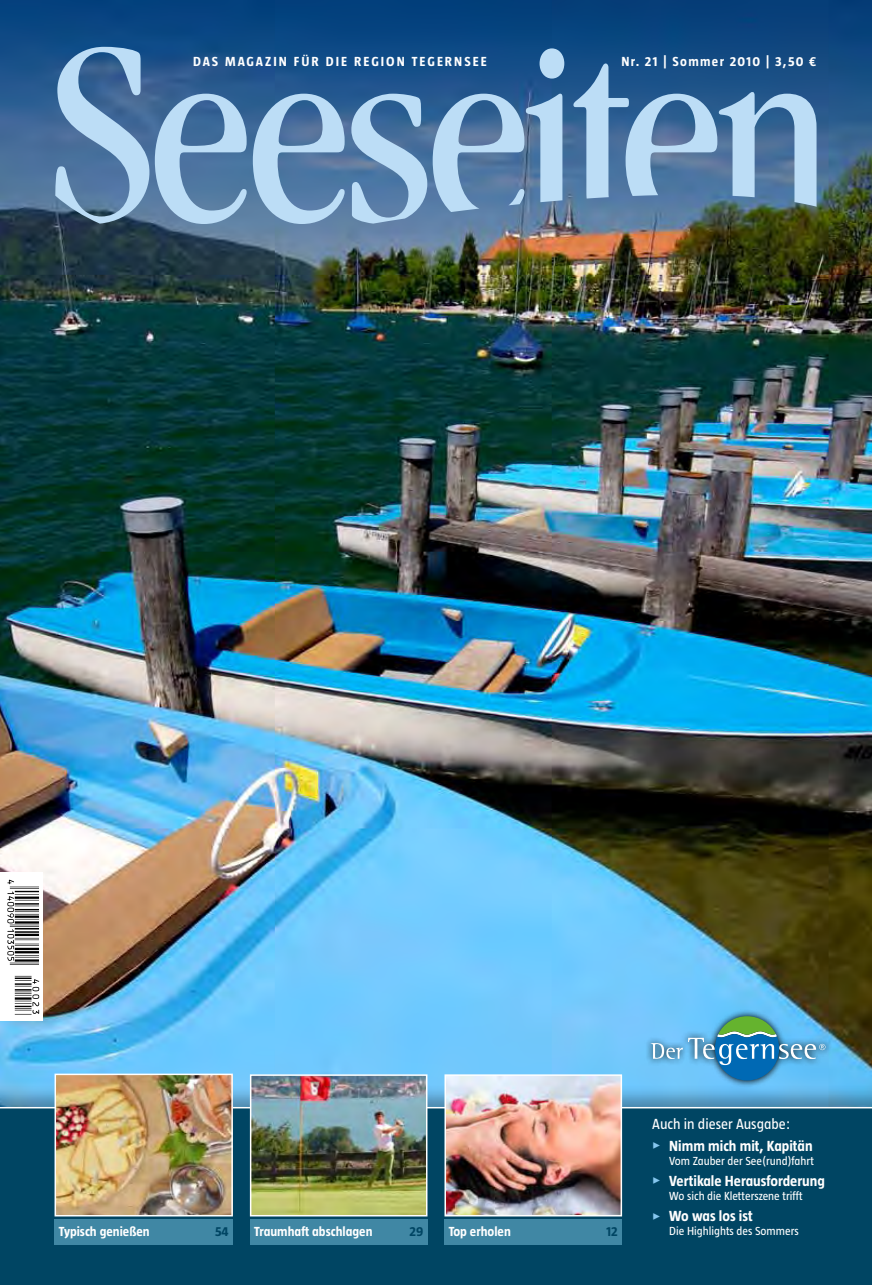
<style>
.page{position:relative;width:872px;height:1285px;background:#fff}
.page>*{position:absolute;margin:0;border:0;box-sizing:border-box;transform-origin:0 0}
.t1{font:700 15px "Taz";color:#fff}
.t2{font:15px "Taz";color:#fff}
.t3{font:700 13.5px "Taz";color:#fff}
.t4{font:700 13.5px "Taz";letter-spacing:.15em;color:#fff}
.t5{font:700 13.5px "Taz";letter-spacing:.1em;color:#fff}
.t6{font:700 13.5px "Taz";color:#004563}
.t7{font:12px "Taz";color:#fff}
.s1{color:#85c6ee}
</style>
<div class="page">
<img style="left:0;top:0;width:872px;height:1083px">
<svg style="left:155px;top:94px;width:92px;height:130px;background:#789ec2"></svg>
<svg style="left:253px;top:94px;width:92px;height:130px;background:#7a9ec2"></svg>
<div style="left:539px;top:48px;width:25px;height:31px;background:#bcddf6;border-radius:50%"></div>
<svg style="left:351px;top:94px;width:76px;height:129px;background:#789ec3"></svg>
<svg style="left:433px;top:94px;width:129px;height:118px;background:#7ca0c3"></svg>
<svg style="left:573px;top:63px;width:243px;height:144px;background:#648db4"></svg>
<svg style="left:55px;top:47px;width:94px;height:176px;background:#6d92b7"></svg>
<div style="left:0;top:1083px;width:872px;height:201px;background:#000;opacity:.33"></div>
<div style="left:0;top:1106px;width:872px;height:178px;background:#004563"></div>
<img style="left:58px;top:1076px;width:172px;height:137px">
<div style="left:55px;top:1073px;width:178px;height:143px;border:2px solid #fff"></div>
<img style="left:253px;top:1077px;width:171px;height:136px">
<div style="left:250px;top:1074px;width:177px;height:142px;border:2px solid #fff"></div>
<img style="left:447px;top:1077px;width:172px;height:136px">
<div style="left:444px;top:1074px;width:178px;height:142px;border:2px solid #fff"></div>
<div style="left:55px;top:1218px;width:178px;height:26px;background:#4087a4"></div>
<div style="left:250px;top:1218px;width:177px;height:26px;background:#4087a4"></div>
<div style="left:444px;top:1218px;width:178px;height:26px;background:#4087a4"></div>
<svg style="left:644px;top:1009px;width:188px;height:78px;background:#64b4e1"></svg>
<svg style="left:650px;top:1016px;width:175px;height:64px;background:#5cabd1"></svg>
<div style="left:0;top:872px;width:43px;height:148px;background:#fff"></div>
<svg style="left:7px;top:879px;width:32px;height:135px"></svg>
<p class="t4" style="left:193px;top:55px;width:295px">Das Magazin für die Region Tegernsee</p>
<p class="t5" style="left:621px;top:55px;width:197px">Nr. 21 | Sommer 2010 | 3,50 €</p>
<p class="t2" style="left:652px;top:1116px;width:140px">Auch in dieser Ausgabe:</p>
<p class="t1" style="left:652px;top:1137px;width:162px"><span class="s1">✓</span> Nimm mich mit, Kapitän</p>
<p class="t7" style="left:669px;top:1153px;width:146px">Vom Zauber der See(rund)fahrt</p>
<p class="t1" style="left:652px;top:1172px;width:174px"><span class="s1">✓</span> Vertikale Herausforderung</p>
<p class="t7" style="left:669px;top:1189px;width:135px">Wo sich die Kletterszene trifft</p>
<p class="t1" style="left:652px;top:1208px;width:102px"><span class="s1">✓</span> Wo was los ist</p>
<p class="t3" style="left:59px;top:1223px;width:92px">Typisch genießen</p>
<p class="t6" style="left:215px;top:1223px;width:15px">54</p>
<p class="t3" style="left:254px;top:1223px;width:120px">Traumhaft abschlagen</p>
<p class="t6" style="left:409px;top:1223px;width:15px">29</p>
<p class="t3" style="left:449px;top:1223px;width:64px">Top erholen</p>
<p class="t6" style="left:606px;top:1223px;width:13px">12</p>
<p class="t7" style="left:669px;top:1224px;width:131px">Die Highlights des Sommers</p>
</div>
